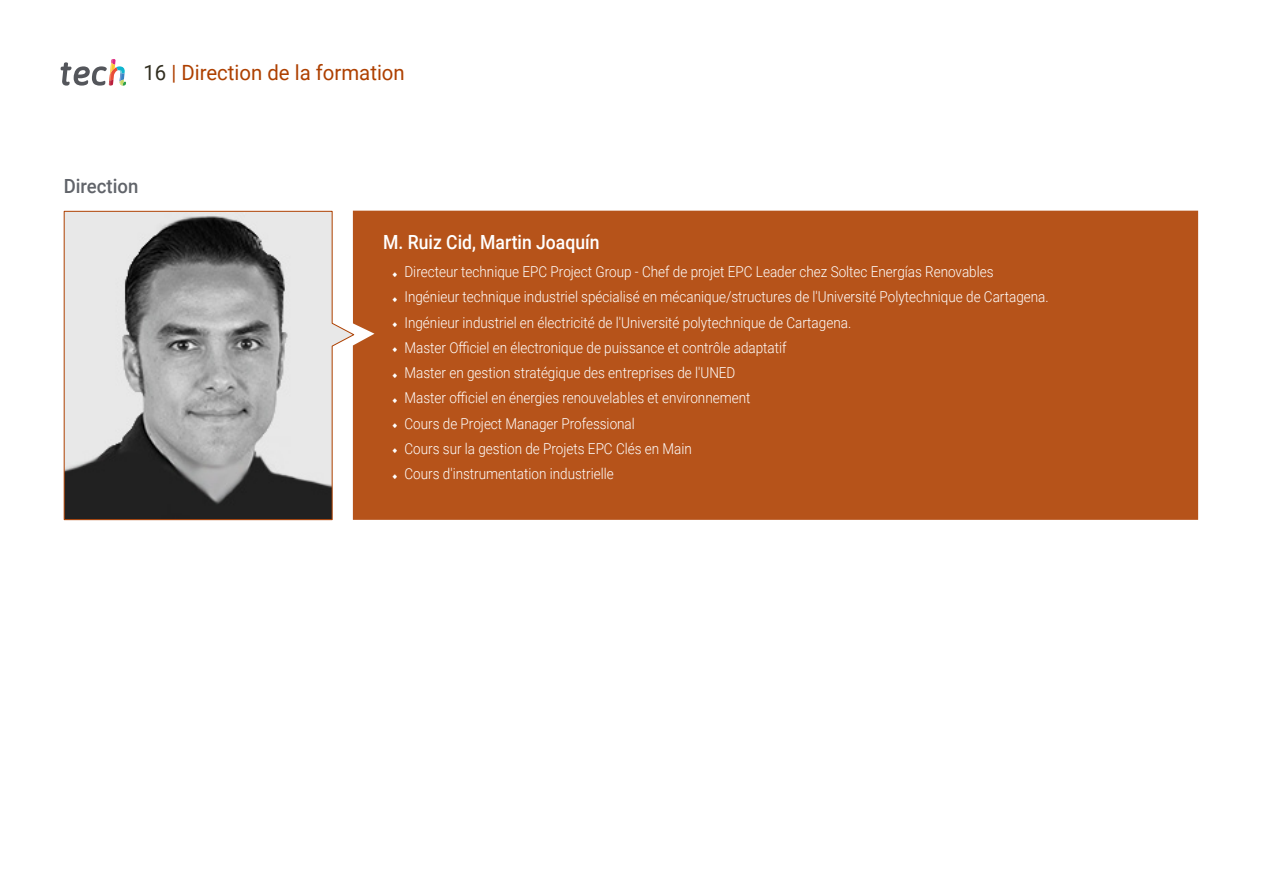
<style>
.page{position:relative;width:1263px;height:893px;background:#fff}
.page>*{position:absolute;margin:0;border:0;box-sizing:border-box;transform-origin:0 0}
.t1{font:21px "Roboto";color:#ae4000}
.t2{font:500 19.5px "Roboto";color:#fff;scale:.9 1}
.t3{font:500 19.5px "Roboto";color:#61646a;scale:.95 1}
.t4{font:300 15px/25.2px "Roboto";color:#fff;scale:.9 1}
.s1{color:#312e20}
</style>
<div class="page">
<svg style="left:61px;top:59px;width:65px;height:27px"></svg>
<div style="left:355px;top:211px;width:843px;height:309px;background:#b6531a"></div>
<svg style="left:64px;top:211px;width:291px;height:309px;background:#a6a4a3"></svg>
<svg style="left:393px;top:272px;width:4px;height:5px"></svg>
<svg style="left:393px;top:297px;width:4px;height:5px"></svg>
<svg style="left:393px;top:322px;width:4px;height:5px"></svg>
<svg style="left:393px;top:347px;width:4px;height:5px"></svg>
<svg style="left:393px;top:373px;width:4px;height:5px"></svg>
<svg style="left:393px;top:398px;width:4px;height:5px"></svg>
<svg style="left:393px;top:423px;width:4px;height:5px"></svg>
<svg style="left:393px;top:448px;width:4px;height:5px"></svg>
<svg style="left:393px;top:474px;width:4px;height:5px"></svg>
<h1 class="t1" style="left:144px;top:57px;width:263px"><span class="s1">16</span> | Direction de la formation</h1>
<h2 class="t3" style="left:64px;top:173px;width:80px">Direction</h2>
<h2 class="t2" style="left:383px;top:228px;width:242px">M. Ruiz Cid, Martin Joaquín</h2>
<p class="t4" style="left:404px;top:258px;width:717px">Directeur technique EPC Project Group - Chef de projet EPC Leader chez Soltec Energías Renovables Ingénieur technique industriel spécialisé en mécanique/structures de l'Université Polytechnique de Cartagena.<br>Ingénieur industriel en électricité de l'Université polytechnique de Cartagena.<br>Master Officiel en électronique de puissance et contrôle adaptatif<br>Master en gestion stratégique des entreprises de l'UNED<br>Master officiel en énergies renouvelables et environnement<br>Cours de Project Manager Professional<br>Cours sur la gestion de Projets EPC Clés en Main<br>Cours d'instrumentation industrielle</p>
</div>
